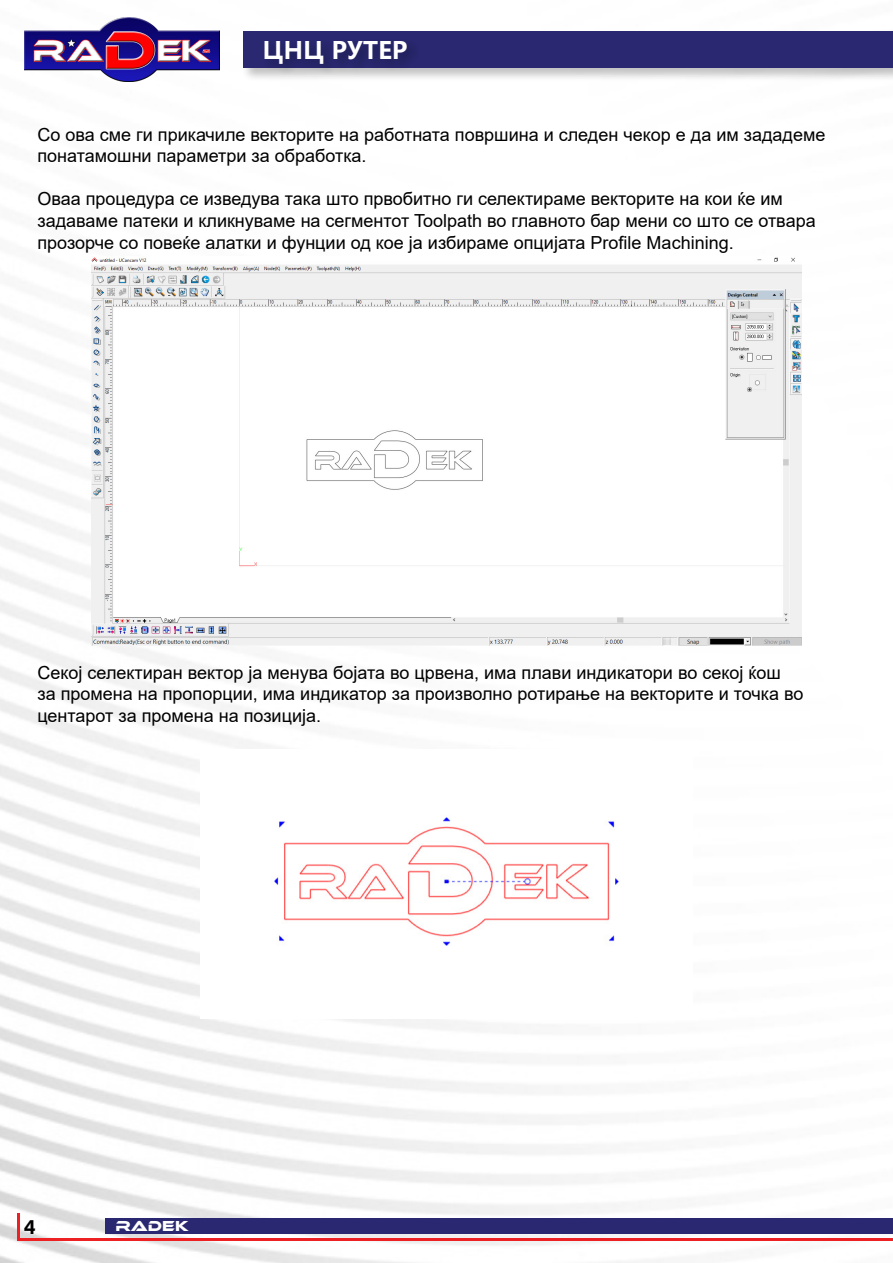
<style>
.page{position:relative;width:893px;height:1263px;background:#fff}
.page>*{position:absolute;margin:0;border:0;box-sizing:border-box;transform-origin:0 0}
.t1{font:700 24px "Microsoft Ya Hei UI";color:#fff}
.t2{font:21px "Acumin Variable Concept";color:#000}
.t3{font:18px/21.6px "Arial";color:#000}
.t4{font:15px "Ethnocentric Rg";color:#fff}
</style>
<div class="page">
<img style="left:0;top:17px;width:893px;height:1246px">
<div style="left:241px;top:29px;width:652px;height:53px;background:#000;opacity:.25"></div>
<div style="left:244px;top:31px;width:649px;height:37px;background:#292870"></div>
<img style="left:24px;top:18px;width:195px;height:64px">
<div style="left:263px;top:38px;width:157px;height:39px;background:#000;opacity:.25"></div>
<div style="left:105px;top:1218px;width:788px;height:15px;background:#292870"></div>
<hr style="left:17px;top:1213px;width:3px;height:27px;background:#ed2124">
<hr style="left:18px;top:1238px;width:875px;height:2px;background:#ed2124">
<img style="left:91px;top:257px;width:710px;height:388px">
<img style="left:201px;top:750px;width:491px;height:268px">
<h1 class="t1" style="left:262px;top:33px;width:147px">ЦНЦ РУТЕР</h1>
<p class="t3" style="left:38px;top:123px;width:789px">Со ова сме ги прикачиле векторите на работната површина и следен чекор е да им зададеме понатамошни параметри за обработка.</p>
<p class="t3" style="left:38px;top:188px;width:780px">Оваа процедура се изведува така што првобитно ги селектираме векторите на кои ќе им задаваме патеки и кликнуваме на сегментот Toolpath во главното бар мени со што се отвара прозорче со повеќе алатки и фунции од кое ја избираме опцијата Profile Machining.</p>
<p class="t3" style="left:38px;top:661px;width:767px">Секој селектиран вектор ја менува бојата во црвена, има плави индикатори во секој ќош за промена на пропорции, има индикатор за произволно ротирање на векторите и точка во центарот за промена на позиција.</p>
<p class="t2" style="left:24px;top:1212px;width:13px">4</p>
<p class="t4" style="left:116px;top:1216px;width:75px">RADEK</p>
</div>
